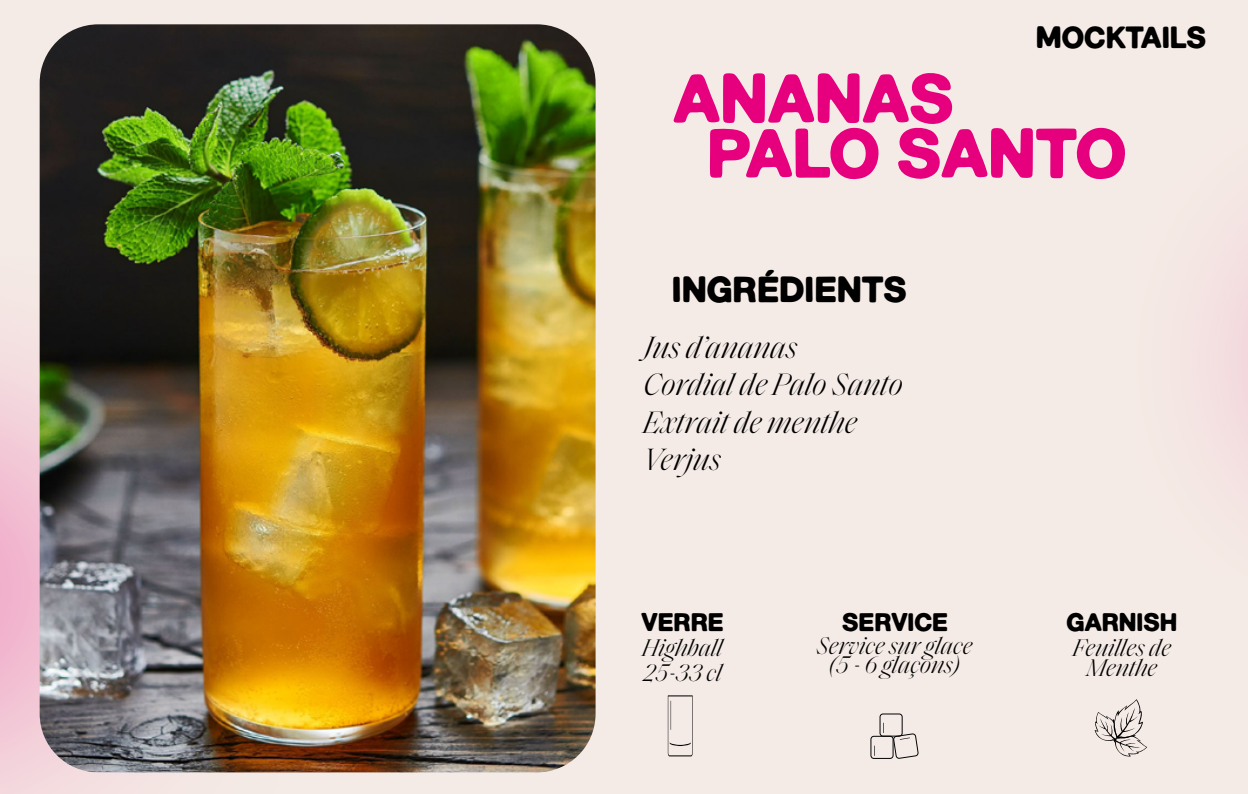
<style>
.page{position:relative;width:1248px;height:794px;background:#fff}
.page>*{position:absolute;margin:0;border:0;box-sizing:border-box;transform-origin:0 0}
.t1{font:66.4px/54.8px "Generic G20 FR Classic";color:#e6007d}
.t2{font:34.8px "Generic G20 FR Classic";color:#000}
.t3{font:italic 300 31.2px/37.6px "Saol Display";color:#000}
.t4{font:29.2px "Generic G20 FR Classic";color:#000}
.t5{font:italic 300 24.4px/19.6px "Saol Display";color:#000;text-align:center}
.t6{font:24.4px "Generic G20 FR Classic";color:#000}
</style>
<div class="page">
<div style="left:0;top:0;width:1247px;height:794px;background:#f5ebe6"></div>
<img style="left:0;top:257px;width:277px;height:537px">
<div style="left:870px;top:736px;width:23px;height:23px;border:1px solid #010202;border-radius:3px"></div>
<div style="left:879px;top:713px;width:23px;height:23px;border:1px solid #010202;border-radius:3px"></div>
<svg style="left:892px;top:733px;width:26px;height:26px"></svg>
<img style="left:40px;top:24px;width:555px;height:748px">
<svg style="left:667px;top:695px;width:25px;height:61px"></svg>
<svg style="left:1094px;top:699px;width:52px;height:57px"></svg>
<p class="t4" style="left:1035px;top:20px;width:172px">MOCKTAILS</p>
<h1 class="t1" style="left:706px;top:71px;width:421px;text-indent:-33px">ANANAS<br>PALO SANTO</h1>
<h2 class="t2" style="left:671px;top:268px;width:236px">INGRÉDIENTS</h2>
<p class="t3" style="left:643px;top:326px;width:260px">Jus d’ananas<br>Cordial de Palo Santo<br>Extrait de menthe<br>Verjus</p>
<p class="t6" style="left:842px;top:607px;width:108px">SERVICE</p>
<p class="t5" style="left:816px;top:634px;width:158px">Service sur glace (5 - 6 glaçons)</p>
<p class="t6" style="left:1066px;top:607px;width:112px">GARNISH</p>
<p class="t6" style="left:641px;top:607px;width:84px">VERRE</p>
<p class="t5" style="left:642px;top:634px;width:82px;line-height:24.4px;text-align:left">Highball<br>25-33 cl</p>
<p class="t5" style="left:1072px;top:636px;width:99px">Feuilles de<br>Menthe</p>
</div>
